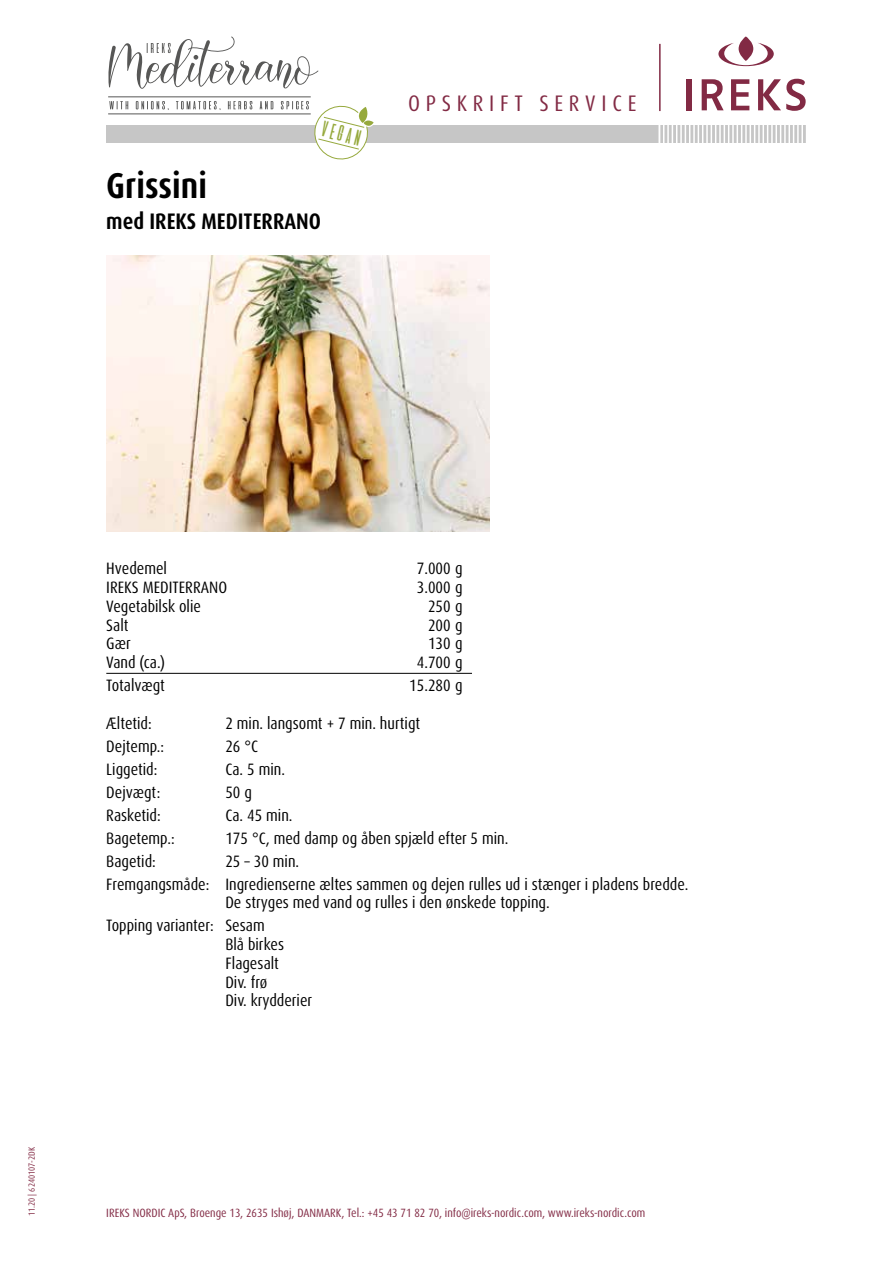
<style>
.page{position:relative;width:893px;height:1263px;background:#fff}
.page>*{position:absolute;margin:0;border:0;box-sizing:border-box;transform-origin:0 0}
.t1{font:700 condensed 36px "Dax Pro";color:#000}
.t2{font:700 condensed 22.5px "Dax Pro";color:#000}
.t3{font:condensed 22.5px "Dax Pro";letter-spacing:.255em;color:#822a44}
.t4{font:22.05px "aliensandcows";color:#96a93d}
.t5{font:condensed 16.5px/18.8px "Dax Pro";color:#000}
.t6{font:condensed 12px "Dax Pro";color:#822a44}
.t7{font:condensed 9px "Dax Pro";color:#822a44}
</style>
<div class="page">
<div style="left:106px;top:126px;width:700px;height:17px;background:#c6c6c6"></div>
<svg style="left:659px;top:126px;width:144px;height:17px"></svg>
<div style="left:687px;top:79px;width:5px;height:31px;background:#822a44"></div>
<svg style="left:702px;top:79px;width:22px;height:31px"></svg>
<svg style="left:731px;top:79px;width:18px;height:31px"></svg>
<svg style="left:758px;top:79px;width:48px;height:32px"></svg>
<svg style="left:718px;top:36px;width:56px;height:30px"></svg>
<hr style="left:659px;top:44px;width:2px;height:67px;background:#822a44">
<hr style="left:106px;top:673px;width:366px;height:1px;background:#000">
<img style="left:106px;top:255px;width:383px;height:276px">
<svg style="left:108px;top:36px;width:210px;height:53px"></svg>
<hr style="left:108px;top:96px;width:203px;height:1px;background:#575756">
<hr style="left:108px;top:114px;width:203px;height:1px;background:#575756">
<svg style="left:109px;top:101px;width:19px;height:8px"></svg>
<svg style="left:136px;top:101px;width:33px;height:9px"></svg>
<svg style="left:176px;top:101px;width:45px;height:9px"></svg>
<svg style="left:228px;top:101px;width:24px;height:8px"></svg>
<svg style="left:260px;top:101px;width:13px;height:8px"></svg>
<svg style="left:281px;top:101px;width:94px;height:59px"></svg>
<h3 class="t4" style="left:323px;top:117px;width:45px;rotate:14deg">VEGAN</h3>
<h1 class="t1" style="left:106px;top:163px;width:102px">Grissini</h1>
<h2 class="t2" style="left:106px;top:207px;width:216px">med IREKS MEDITERRANO</h2>
<h2 class="t3" style="left:408px;top:89px;width:230px">OPSKRIFT SERVICE</h2>
<p class="t7" style="left:26px;top:1216px;width:71px;rotate:-90deg">11.20 | 6240107-2DK</p>
<p class="t5" style="left:106px;top:559px;width:62px">Hvedemel</p>
<p class="t5" style="left:417px;top:559px;width:47px">7.000 g</p>
<p class="t5" style="left:106px;top:578px;width:122px">IREKS MEDITERRANO</p>
<p class="t5" style="left:417px;top:578px;width:47px">3.000 g</p>
<p class="t5" style="left:106px;top:597px;width:96px">Vegetabilsk olie</p>
<p class="t5" style="left:428px;top:597px;width:36px">250 g</p>
<p class="t5" style="left:106px;top:615px;width:24px">Salt</p>
<p class="t5" style="left:428px;top:615px;width:36px">200 g</p>
<p class="t5" style="left:106px;top:634px;width:26px">Gær</p>
<p class="t5" style="left:428px;top:634px;width:36px">130 g</p>
<p class="t5" style="left:106px;top:653px;width:60px">Vand (ca.)</p>
<p class="t5" style="left:417px;top:653px;width:47px">4.700 g</p>
<p class="t5" style="left:106px;top:676px;width:60px">Totalvægt</p>
<p class="t5" style="left:409px;top:676px;width:55px">15.280 g</p>
<p class="t5" style="left:106px;top:713px;width:47px">Æltetid:</p>
<p class="t5" style="left:225px;top:713px;width:196px">2 min. langsomt + 7 min. hurtigt</p>
<p class="t5" style="left:106px;top:736px;width:59px">Dejtemp.:</p>
<p class="t5" style="left:225px;top:736px;width:34px">26 °C</p>
<p class="t5" style="left:106px;top:759px;width:53px">Liggetid:</p>
<p class="t5" style="left:225px;top:759px;width:61px">Ca. 5 min.</p>
<p class="t5" style="left:106px;top:782px;width:55px">Dejvægt:</p>
<p class="t5" style="left:225px;top:782px;width:28px">50 g</p>
<p class="t5" style="left:106px;top:805px;width:56px">Rasketid:</p>
<p class="t5" style="left:225px;top:805px;width:69px">Ca. 45 min.</p>
<p class="t5" style="left:106px;top:828px;width:70px">Bagetemp.:</p>
<p class="t5" style="left:225px;top:828px;width:285px">175 °C, med damp og åben spjæld efter 5 min.</p>
<p class="t5" style="left:106px;top:851px;width:51px">Bagetid:</p>
<p class="t5" style="left:106px;top:849px;width:584px;line-height:23px;text-indent:119px">25 – 30 min.<br>Fremgangsmåde: Ingredienserne æltes sammen og dejen rulles ud i stænger i pladens bredde.</p>
<p class="t5" style="left:106px;top:891px;width:445px;line-height:23px;text-indent:119px">De stryges med vand og rulles i den ønskede topping.<br>Topping varianter: Sesam</p>
<p class="t5" style="left:225px;top:935px;width:88px">Blå birkes<br>Flagesalt<br>Div. frø<br>Div. krydderier</p>
<p class="t6" style="left:106px;top:1205px;width:541px">IREKS NORDIC ApS, Broenge 13, 2635 Ishøj, DANMARK, Tel.: +45 43 71 82 70, info@ireks-nordic.com, www.ireks-nordic.com</p>
</div>
